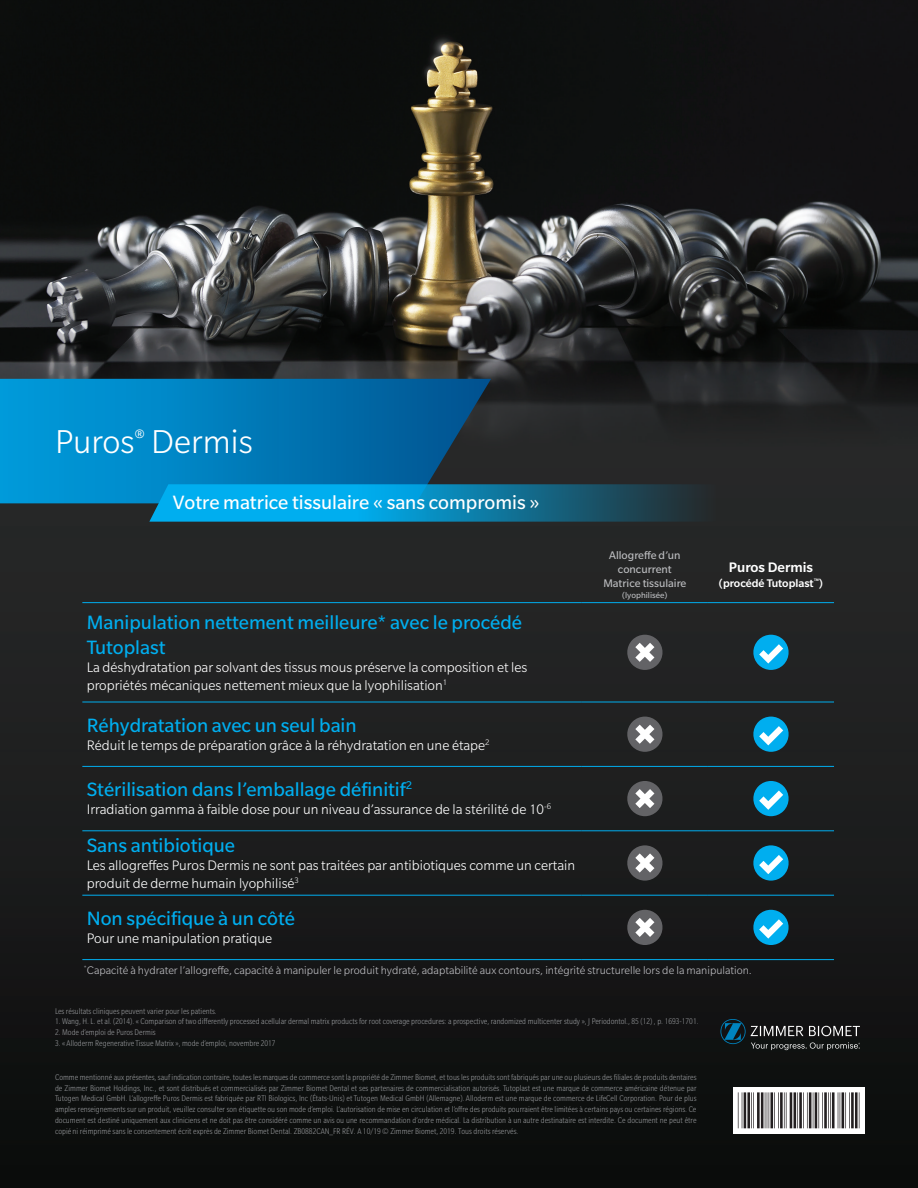
<style>
.page{position:relative;width:918px;height:1188px;background:#fff}
.page>*{position:absolute;margin:0;border:0;box-sizing:border-box;transform-origin:0 0}
.t1{font:300 36px "Slate Pro";color:#fff}
.t2{font:21px/25.2px "Slate Pro";color:#00aeef}
.t3{font:21px "Slate Pro";color:#fff}
.t4{font:300 15px/18px "Slate Pro";color:#fff}
.t5{font:500 15px "Slate Pro";color:#fff}
.t6{font:300 12px "Slate Pro";color:#bcbdc0}
.t7{font:12px/14.4px "Slate Pro";color:#bcbdc0;text-align:center}
.t8{font:500 12px "Slate Pro";color:#fff}
.t9{font:300 condensed 9px/10.8px "Slate Pro";color:#939598;text-align:justify}
.t10{font:9px "Slate Pro";color:#bcbdc0}
</style>
<div class="page">
<img style="left:0;top:0;width:918px;height:1188px">
<svg style="left:0;top:379px;width:491px;height:124px;background:#0277b2"></svg>
<svg style="left:149px;top:484px;width:769px;height:38px;background:#126889"></svg>
<svg style="left:720px;top:1019px;width:140px;height:31px;background:#2b3337"></svg>
<hr style="left:82px;top:702px;width:500px;height:1px;background:#00aeef">
<hr style="left:582px;top:702px;width:126px;height:1px;background:#00aeef">
<hr style="left:708px;top:702px;width:126px;height:1px;background:#00aeef">
<hr style="left:82px;top:766px;width:500px;height:1px;background:#00aeef">
<hr style="left:582px;top:766px;width:126px;height:1px;background:#00aeef">
<hr style="left:708px;top:766px;width:126px;height:1px;background:#00aeef">
<hr style="left:82px;top:831px;width:500px;height:1px;background:#00aeef">
<hr style="left:582px;top:831px;width:126px;height:1px;background:#00aeef">
<hr style="left:708px;top:831px;width:126px;height:1px;background:#00aeef">
<hr style="left:82px;top:895px;width:500px;height:1px;background:#00aeef">
<hr style="left:582px;top:895px;width:126px;height:1px;background:#00aeef">
<hr style="left:708px;top:895px;width:126px;height:1px;background:#00aeef">
<hr style="left:82px;top:602px;width:500px;height:1px;background:#00aeef">
<hr style="left:582px;top:602px;width:126px;height:1px;background:#00aeef">
<hr style="left:708px;top:602px;width:126px;height:1px;background:#00aeef">
<hr style="left:82px;top:959px;width:500px;height:1px;background:#00aeef">
<hr style="left:582px;top:959px;width:126px;height:1px;background:#00aeef">
<hr style="left:708px;top:959px;width:126px;height:1px;background:#00aeef">
<svg style="left:626px;top:635px;width:38px;height:35px"></svg>
<svg style="left:752px;top:635px;width:38px;height:35px"></svg>
<svg style="left:626px;top:717px;width:38px;height:35px"></svg>
<svg style="left:752px;top:717px;width:38px;height:35px"></svg>
<svg style="left:626px;top:781px;width:38px;height:35px"></svg>
<svg style="left:752px;top:781px;width:38px;height:35px"></svg>
<svg style="left:626px;top:845px;width:38px;height:36px"></svg>
<svg style="left:752px;top:845px;width:38px;height:36px"></svg>
<svg style="left:626px;top:910px;width:38px;height:35px"></svg>
<svg style="left:752px;top:910px;width:38px;height:35px"></svg>
<svg style="left:733px;top:1087px;width:131px;height:47px"></svg>
<hr style="left:738px;top:1092px;width:1px;height:36px;background:#231f20">
<hr style="left:742px;top:1092px;width:1px;height:36px;background:#231f20">
<hr style="left:747px;top:1092px;width:3px;height:36px;background:#231f20">
<hr style="left:744px;top:1092px;width:2px;height:36px;background:#231f20">
<hr style="left:751px;top:1092px;width:1px;height:36px;background:#231f20">
<hr style="left:757px;top:1092px;width:3px;height:36px;background:#231f20">
<hr style="left:753px;top:1092px;width:1px;height:36px;background:#231f20">
<hr style="left:765px;top:1092px;width:1px;height:36px;background:#231f20">
<hr style="left:767px;top:1092px;width:1px;height:36px;background:#231f20">
<hr style="left:761px;top:1092px;width:2px;height:36px;background:#231f20">
<hr style="left:770px;top:1092px;width:3px;height:36px;background:#231f20">
<hr style="left:769px;top:1092px;width:1px;height:36px;background:#231f20">
<hr style="left:774px;top:1092px;width:1px;height:36px;background:#231f20">
<hr style="left:778px;top:1092px;width:1px;height:36px;background:#231f20">
<hr style="left:780px;top:1092px;width:3px;height:36px;background:#231f20">
<hr style="left:790px;top:1092px;width:2px;height:36px;background:#231f20">
<hr style="left:786px;top:1092px;width:1px;height:36px;background:#231f20">
<hr style="left:784px;top:1092px;width:1px;height:36px;background:#231f20">
<hr style="left:797px;top:1092px;width:1px;height:36px;background:#231f20">
<hr style="left:794px;top:1092px;width:2px;height:36px;background:#231f20">
<hr style="left:799px;top:1092px;width:3px;height:36px;background:#231f20">
<hr style="left:803px;top:1092px;width:1px;height:36px;background:#231f20">
<hr style="left:807px;top:1092px;width:1px;height:36px;background:#231f20">
<hr style="left:813px;top:1092px;width:1px;height:36px;background:#231f20">
<hr style="left:809px;top:1092px;width:2px;height:36px;background:#231f20">
<hr style="left:815px;top:1092px;width:2px;height:36px;background:#231f20">
<hr style="left:818px;top:1092px;width:1px;height:36px;background:#231f20">
<hr style="left:822px;top:1092px;width:1px;height:36px;background:#231f20">
<hr style="left:828px;top:1092px;width:1px;height:36px;background:#231f20">
<hr style="left:824px;top:1092px;width:3px;height:36px;background:#231f20">
<hr style="left:832px;top:1092px;width:3px;height:36px;background:#231f20">
<hr style="left:830px;top:1092px;width:1px;height:36px;background:#231f20">
<hr style="left:838px;top:1092px;width:1px;height:36px;background:#231f20">
<hr style="left:840px;top:1092px;width:1px;height:36px;background:#231f20">
<hr style="left:842px;top:1092px;width:2px;height:36px;background:#231f20">
<hr style="left:845px;top:1092px;width:1px;height:36px;background:#231f20">
<hr style="left:849px;top:1092px;width:1px;height:36px;background:#231f20">
<hr style="left:855px;top:1092px;width:3px;height:36px;background:#231f20">
<hr style="left:851px;top:1092px;width:3px;height:36px;background:#231f20">
<hr style="left:859px;top:1092px;width:1px;height:36px;background:#231f20">
<h1 class="t1" style="left:55px;top:423px;width:199px">Puros<sup>®</sup> Dermis</h1>
<h2 class="t3" style="left:173px;top:492px;width:368px">Votre matrice tissulaire « sans compromis »</h2>
<h2 class="t2" style="left:87px;top:609px;width:437px">Manipulation nettement meilleure* avec le procédé<br>Tutoplast</h2>
<h3 class="t4" style="left:87px;top:658px;width:442px">La déshydratation par solvant des tissus mous préserve la composition et les propriétés mécaniques nettement mieux que la lyophilisation<sup>1</sup></h3>
<h2 class="t2" style="left:87px;top:713px;width:271px">Réhydratation avec un seul bain</h2>
<h3 class="t4" style="left:87px;top:736px;width:404px">Réduit le temps de préparation grâce à la réhydratation en une étape<sup>2</sup></h3>
<h2 class="t2" style="left:87px;top:777px;width:327px">Stérilisation dans l’emballage définitif<sup>2</sup></h2>
<h3 class="t4" style="left:87px;top:801px;width:466px">Irradiation gamma à faible dose pour un niveau d’assurance de la stérilité de 10<sup>-6</sup></h3>
<h2 class="t2" style="left:87px;top:832px;width:150px">Sans antibiotique</h2>
<h3 class="t4" style="left:87px;top:856px;width:490px">Les allogreffes Puros Dermis ne sont pas traitées par antibiotiques comme un certain produit de derme humain lyophilisé<sup>3</sup></h3>
<h2 class="t2" style="left:87px;top:906px;width:210px">Non spécifique à un côté</h2>
<h3 class="t4" style="left:87px;top:929px;width:187px">Pour une manipulation pratique</h3>
<h3 class="t7" style="left:603px;top:547px;width:85px">Allogreffe d’un concurrent<br>Matrice tissulaire</h3>
<p class="t10" style="left:622px;top:591px;width:47px">(lyophilisée)</p>
<h3 class="t5" style="left:729px;top:559px;width:86px">Puros Dermis</h3>
<h3 class="t8" style="left:719px;top:576px;width:106px">(procédé Tutoplast<sup>™</sup>)</h3>
<h3 class="t6" style="left:84px;top:964px;width:669px"><sup>*</sup>Capacité à hydrater l’allogreffe, capacité à manipuler le produit hydraté, adaptabilité aux contours, intégrité structurelle lors de la manipulation.</h3>
<p class="t9" style="left:55px;top:1005px;width:163px">Les résultats cliniques peuvent varier pour les patients.</p>
<p class="t9" style="left:55px;top:1016px;width:645px">1. Wang, H. L. et al. (2014). « Comparison of two differently processed acellular dermal matrix products for root coverage procedures: a prospective, randomized multicenter study », J Periodontol., 85 (12) , p. 1693-1701.</p>
<p class="t9" style="left:55px;top:1027px;width:102px">2. Mode d’emploi de Puros Dermis</p>
<p class="t9" style="left:55px;top:1038px;width:222px">3. « Alloderm Regenerative Tissue Matrix », mode d’emploi, novembre 2017</p>
<p class="t9" style="left:55px;top:1072px;width:643px">Comme mentionné aux présentes, sauf indication contraire, toutes les marques de commerce sont la propriété de Zimmer Biomet, et tous les produits sont fabriqués par une ou plusieurs des filiales de produits dentaires de Zimmer Biomet Holdings, Inc., et sont distribués et commercialisés par Zimmer Biomet Dental et ses partenaires de commercialisation autorisés. Tutoplast est une marque de commerce américaine détenue par Tutogen Medical GmbH. L’allogreffe Puros Dermis est fabriquée par RTI Biologics, Inc (États-Unis) et Tutogen Medical GmbH (Allemagne). Alloderm est une marque de commerce de LifeCell Corporation. Pour de plus amples renseignements sur un produit, veuillez consulter son étiquette ou son mode d’emploi. L’autorisation de mise en circulation et l’offre des produits pourraient être limitées à certains pays ou certaines régions. Ce document est destiné uniquement aux cliniciens et ne doit pas être considéré comme un avis ou une recommandation d’ordre médical. La distribution à un autre destinataire est interdite. Ce document ne peut être copié ni réimprimé sans le consentement écrit exprès de Zimmer Biomet Dental. ZB0882CAN_FR RÉV. A 10/19 © Zimmer Biomet, 2019. Tous droits réservés.</p>
</div>
